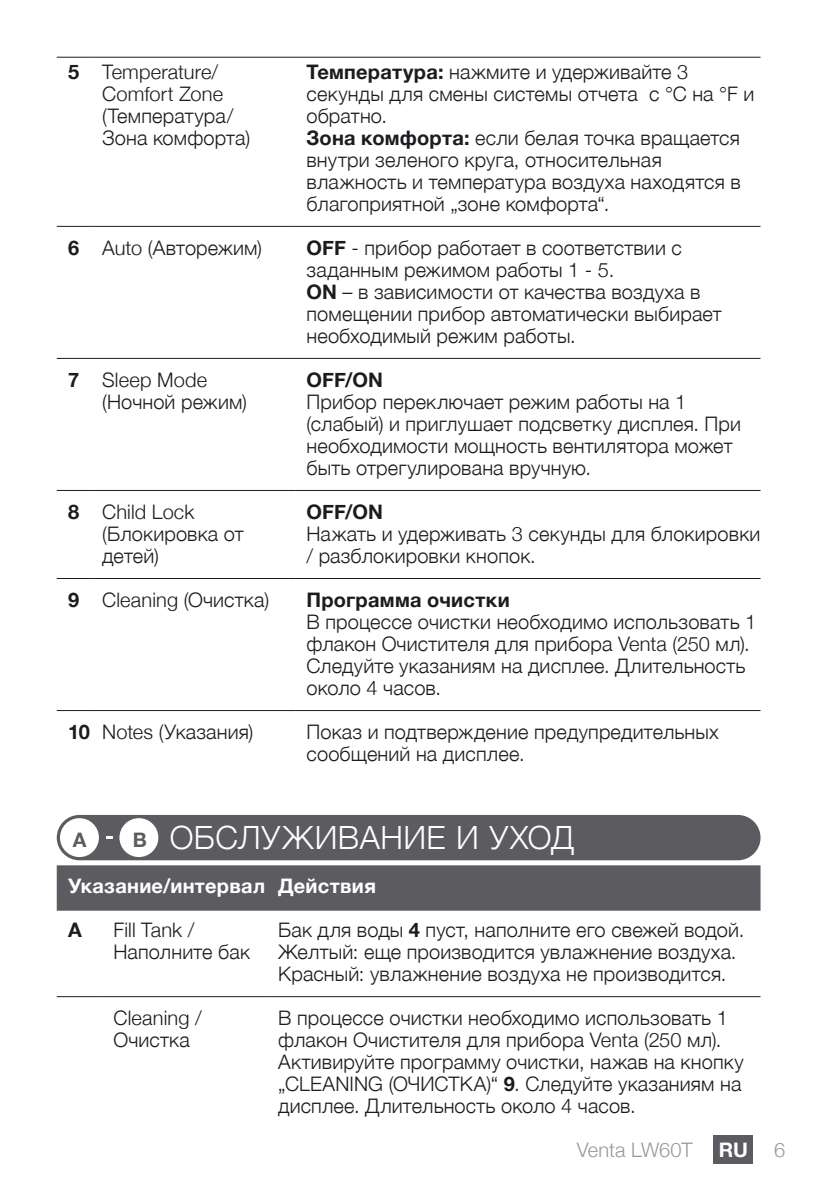
<style>
.page{position:relative;width:840px;height:1191px;background:#fff}
.page>*{position:absolute;margin:0;border:0;box-sizing:border-box;transform-origin:0 0}
.t1{font:300 32px "Helvetica Neue";letter-spacing:.01em;color:#fff}
.t2{font:300 20px/22px "Helvetica Neue";letter-spacing:.005em;color:#1b1c20}
.t3{font:700 20px "Helvetica Neue";letter-spacing:.01em;color:#1b1c20}
.t4{font:700 20px "Helvetica Neue";letter-spacing:.01em;color:#fff}
.t5{font:300 20px "Helvetica Neue";letter-spacing:-.005em;color:#98989c}
.t6{font:700 20px "Helvetica Neue";color:#5c5b60}
.s1{font-weight:700}
.s2{font-weight:700;font-size:20px;color:#5c5b60}
</style>
<div class="page">
<div style="left:713px;top:1135px;width:39px;height:28px;background:#5c5b60"></div>
<hr style="left:57px;top:57px;width:34px;height:1px;background:#1b1c20">
<hr style="left:91px;top:57px;width:204px;height:1px;background:#1b1c20">
<hr style="left:295px;top:57px;width:465px;height:1px;background:#1b1c20">
<hr style="left:57px;top:226px;width:34px;height:1px;background:#1b1c20">
<hr style="left:91px;top:226px;width:204px;height:1px;background:#1b1c20">
<hr style="left:295px;top:226px;width:465px;height:1px;background:#1b1c20">
<hr style="left:57px;top:358px;width:34px;height:1px;background:#1b1c20">
<hr style="left:91px;top:358px;width:204px;height:1px;background:#1b1c20">
<hr style="left:295px;top:358px;width:465px;height:1px;background:#1b1c20">
<hr style="left:57px;top:490px;width:34px;height:1px;background:#1b1c20">
<hr style="left:91px;top:490px;width:204px;height:1px;background:#1b1c20">
<hr style="left:295px;top:490px;width:465px;height:1px;background:#1b1c20">
<hr style="left:57px;top:578px;width:34px;height:1px;background:#1b1c20">
<hr style="left:91px;top:578px;width:204px;height:1px;background:#1b1c20">
<hr style="left:295px;top:578px;width:465px;height:1px;background:#1b1c20">
<hr style="left:57px;top:710px;width:34px;height:1px;background:#1b1c20">
<hr style="left:91px;top:710px;width:204px;height:1px;background:#1b1c20">
<hr style="left:295px;top:710px;width:465px;height:1px;background:#1b1c20">
<div style="left:57px;top:815px;width:703px;height:45px;background:#5c5b60;border-radius:23px"></div>
<div style="left:60px;top:818px;width:39px;height:39px;background:#fff;border-radius:50%"></div>
<div style="left:119px;top:818px;width:39px;height:39px;background:#fff;border-radius:50%"></div>
<svg style="left:106px;top:836px;width:6px;height:2px"></svg>
<div style="left:57px;top:865px;width:703px;height:45px;background:#5c5b60"></div>
<hr style="left:57px;top:996px;width:45px;height:1px;background:#1b1c20">
<hr style="left:102px;top:996px;width:164px;height:1px;background:#1b1c20">
<hr style="left:266px;top:996px;width:494px;height:1px;background:#1b1c20">
<p class="t2" style="left:102px;top:59px;width:149px;text-indent:-34px"><span class="s1">5</span> Temperature/<br>Comfort Zone (Температура/<br>Зона комфорта)</p>
<p class="t2" style="left:306px;top:59px;width:449px"><span class="s1">Температура:</span> нажмите и удерживайте 3 секунды для смены системы отчета с °С на °F и обратно.<br><span class="s1">Зона комфорта:</span> если белая точка вращается внутри зеленого круга, относительная влажность и температура воздуха находятся в благоприятной „зоне комфорта“.</p>
<p class="t2" style="left:68px;top:235px;width:195px"><span class="s1">6</span> Auto (Авторежим)</p>
<p class="t2" style="left:306px;top:235px;width:416px"><span class="s1">OFF</span> - прибор работает в соответствии с заданным режимом работы 1 - 5.<br><span class="s1">ON</span> – в зависимости от качества воздуха в помещении прибор автоматически выбирает необходимый режим работы.</p>
<p class="t2" style="left:102px;top:367px;width:146px;text-indent:-34px"><span class="s1">7</span> Sleep Mode (Ночной режим)</p>
<p class="t3" style="left:306px;top:364px;width:78px">OFF/ON</p>
<p class="t2" style="left:306px;top:389px;width:436px">Прибор переключает режим работы на 1 (слабый) и приглушает подсветку дисплея. При необходимости мощность вентилятора может быть отрегулирована вручную.</p>
<p class="t2" style="left:102px;top:499px;width:143px;text-indent:-34px"><span class="s1">8</span> Child Lock (Блокировка от детей)</p>
<p class="t3" style="left:306px;top:496px;width:78px">OFF/ON</p>
<p class="t2" style="left:306px;top:521px;width:455px">Нажать и удерживать 3 секунды для блокировки / разблокировки кнопок.</p>
<p class="t2" style="left:68px;top:587px;width:202px"><span class="s1">9</span> Cleaning (Очистка)</p>
<p class="t3" style="left:306px;top:584px;width:205px">Программа очистки</p>
<p class="t2" style="left:306px;top:609px;width:451px">В процессе очистки необходимо использовать 1 флакон Очистителя для прибора Venta (250 мл).<br>Следуйте указаниям на дисплее. Длительность около 4 часов.</p>
<p class="t2" style="left:68px;top:719px;width:187px"><span class="s1">10</span> Notes (Указания)</p>
<p class="t2" style="left:306px;top:719px;width:413px">Показ и подтверждение предупредительных сообщений на дисплее.</p>
<p class="t6" style="left:73px;top:824px;width:15px">A</p>
<h1 class="t1" style="left:133px;top:811px;width:442px"><span class="s2">B</span> ОБСЛУЖИВАНИЕ И УХОД</h1>
<p class="t4" style="left:68px;top:870px;width:309px">Указание/интервал Действия</p>
<p class="t3" style="left:68px;top:914px;width:15px">A</p>
<p class="t2" style="left:113px;top:917px;width:138px">Fill Tank /<br>Наполните бак</p>
<p class="t2" style="left:278px;top:917px;width:467px">Бак для воды <span class="s1">4</span> пуст, наполните его свежей водой.<br>Желтый: еще производится увлажнение воздуха.<br>Красный: увлажнение воздуха не производится.</p>
<p class="t2" style="left:113px;top:1005px;width:90px">Cleaning /<br>Очистка</p>
<p class="t2" style="left:278px;top:1005px;width:467px">В процессе очистки необходимо использовать 1 флакон Очистителя для прибора Venta (250 мл).<br>Активируйте программу очистки, нажав на кнопку „CLEANING (ОЧИСТКА)“ <span class="s1">9</span>. Следуйте указаниям на дисплее. Длительность около 4 часов.</p>
<p class="t5" style="left:576px;top:1133px;width:117px">Venta LW60T</p>
<p class="t4" style="left:718px;top:1134px;width:31px">RU</p>
<p class="t5" style="left:773px;top:1133px;width:13px">6</p>
</div>
